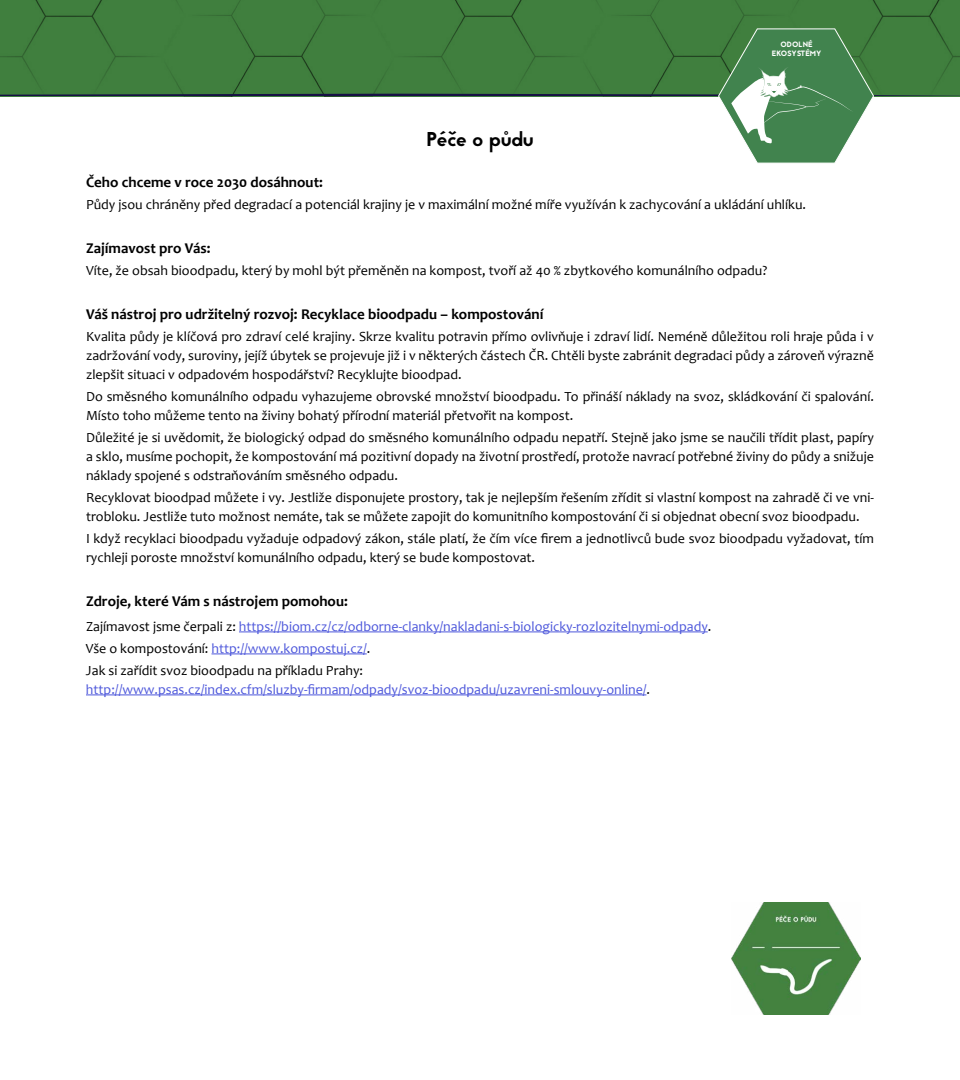
<style>
.page{position:relative;width:960px;height:1080px;background:#fff}
.page>*{position:absolute;margin:0;border:0;box-sizing:border-box;transform-origin:0 0}
.t1{font:20px "Jaapokki";color:#000}
.t2{font:700 15px "Candara";color:#000}
.t3{font:14px/19px "Candara";color:#000}
.t4{font:14px/22px "Candara";color:#4e58db}
.t5{font:7.7px/9.3px "Jaapokki";color:#fff;text-align:center}
.s1{color:#000}
</style>
<div class="page">
<div style="left:395px;top:0;width:185px;height:28px;background:#407f3e"></div>
<div style="left:0;top:0;width:161px;height:28px;background:#407f3e"></div>
<div style="left:814px;top:0;width:146px;height:28px;background:#407f3e"></div>
<div style="left:580px;top:0;width:234px;height:28px;background:#407f3e"></div>
<div style="left:161px;top:0;width:234px;height:28px;background:#407f3e"></div>
<svg style="left:0;top:28px;width:960px;height:135px"></svg>
<hr style="left:239px;top:632px;width:469px;height:1px;background:#4e58db">
<hr style="left:212px;top:654px;width:155px;height:1px;background:#4e58db">
<hr style="left:86px;top:695px;width:560px;height:1px;background:#4e58db">
<img style="left:732px;top:903px;width:128px;height:111px">
<h1 class="t1" style="left:427px;top:125px;width:108px">Péče o půdu</h1>
<p class="t5" style="left:772px;top:40px;width:51px">ODOLNÉ<br>EKOSYSTÉMY</p>
<p class="t2" style="left:86px;top:173px;width:238px">Čeho chceme v roce 2030 dosáhnout:</p>
<p class="t3" style="left:86px;top:195px;width:722px">Půdy jsou chráněny před degradací a potenciál krajiny je v maximální možné míře využíván k zachycování a ukládání uhlíku.</p>
<p class="t2" style="left:86px;top:239px;width:126px">Zajímavost pro Vás:</p>
<p class="t3" style="left:86px;top:261px;width:683px">Víte, že obsah bioodpadu, který by mohl být přeměněn na kompost, tvoří až 40 % zbytkového komunálního odpadu?</p>
<p class="t2" style="left:86px;top:305px;width:459px">Váš nástroj pro udržitelný rozvoj: Recyklace bioodpadu – kompostování</p>
<p class="t3" style="left:86px;top:327px;width:790px;text-align:justify">Kvalita půdy je klíčová pro zdraví celé krajiny. Skrze kvalitu potravin přímo ovlivňuje i zdraví lidí. Neméně důležitou roli hraje půda i v zadržování vody, suroviny, jejíž úbytek se projevuje již i v některých částech ČR. Chtěli byste zabránit degradaci půdy a zároveň výrazně zlepšit situaci v odpadovém hospodářství? Recyklujte bioodpad.</p>
<p class="t3" style="left:86px;top:387px;width:790px">Do směsného komunálního odpadu vyhazujeme obrovské množství bioodpadu. To přináší náklady na svoz, skládkování či spalování.<br>Místo toho můžeme tento na živiny bohatý přírodní materiál přetvořit na kompost.</p>
<p class="t3" style="left:86px;top:428px;width:790px;text-align:justify">Důležité je si uvědomit, že biologický odpad do směsného komunálního odpadu nepatří. Stejně jako jsme se naučili třídit plast, papíry a sklo, musíme pochopit, že kompostování má pozitivní dopady na životní prostředí, protože navrací potřebné živiny do půdy a snižuje náklady spojené s odstraňováním směsného odpadu.</p>
<p class="t3" style="left:86px;top:488px;width:790px">Recyklovat bioodpad můžete i vy. Jestliže disponujete prostory, tak je nejlepším řešením zřídit si vlastní kompost na zahradě či ve vni&shy;trobloku. Jestliže tuto možnost nemáte, tak se můžete zapojit do komunitního kompostování či si objednat obecní svoz bioodpadu.</p>
<p class="t3" style="left:86px;top:529px;width:789px">I když recyklaci bioodpadu vyžaduje odpadový zákon, stále platí, že čím více firem a jednotlivců bude svoz bioodpadu vyžadovat, tím rychleji poroste množství komunálního odpadu, který se bude kompostovat.</p>
<p class="t2" style="left:86px;top:592px;width:263px">Zdroje, které Vám s nástrojem pomohou:</p>
<p class="t4" style="left:86px;top:615px;width:627px"><span class="s1">Zajímavost jsme čerpali z:</span> https://biom.cz/cz/odborne-clanky/nakladani-s-biologicky-rozlozitelnymi-odpady<span class="s1">.<br>Vše o kompostování:</span> http://www.kompostuj.cz/<span class="s1">.<br>Jak si zařídit svoz bioodpadu na příkladu Prahy:</span></p>
<p class="t4" style="left:86px;top:678px;width:565px">http://www.psas.cz/index.cfm/sluzby-firmam/odpady/svoz-bioodpadu/uzavreni-smlouvy-online/<span class="s1">.</span></p>
</div>
